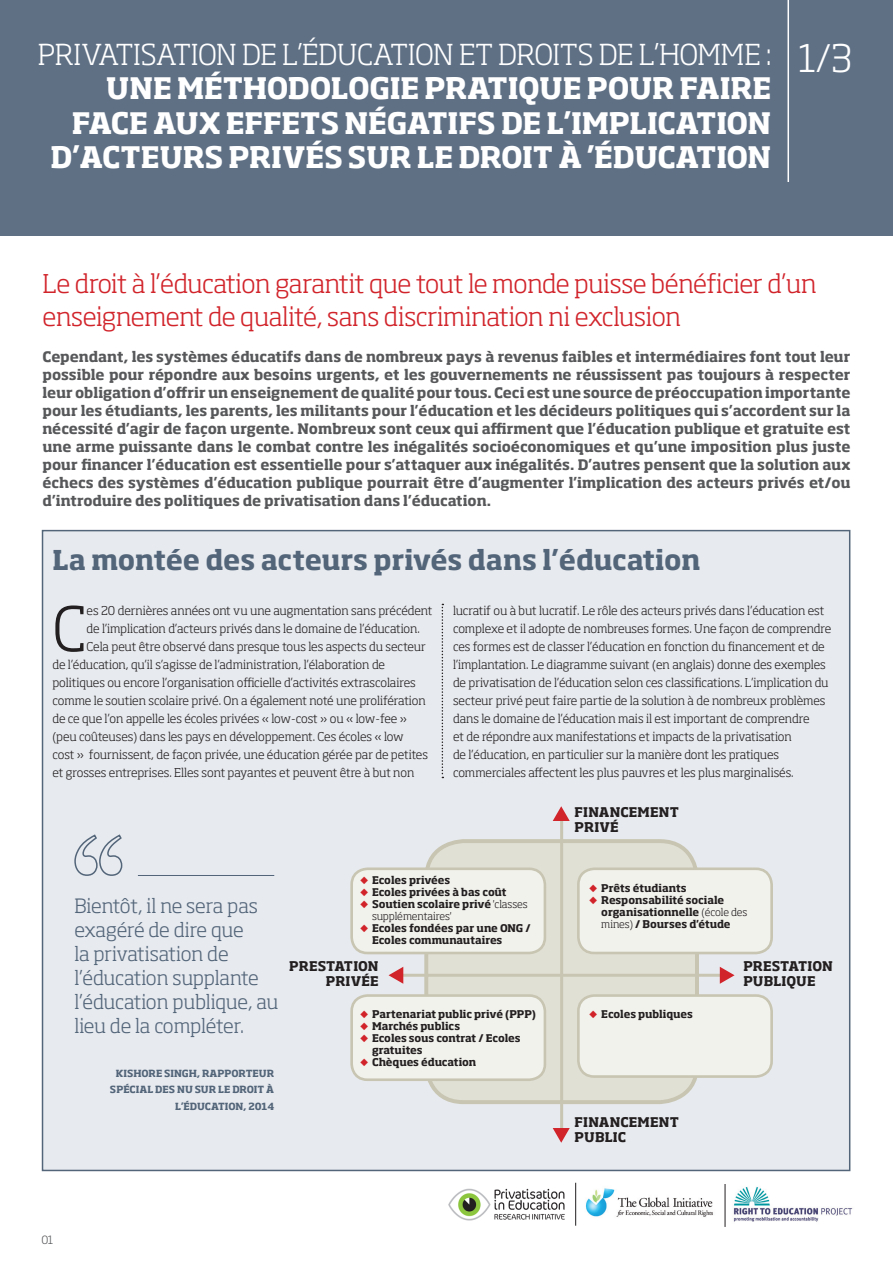
<style>
.page{position:relative;width:893px;height:1263px;background:#fff}
.page>*{position:absolute;margin:0;border:0;box-sizing:border-box;transform-origin:0 0}
.t1{font:300 60.45px "Soho Std";color:#231f20}
.t2{font:300 37.5px "Soho Std";color:#fff}
.t3{font:700 29.25px/34.5px "Soho Std";letter-spacing:-.005em;color:#fff;text-align:right}
.t4{font:300 28.5px "Soho Std";letter-spacing:-.02em;color:#fff}
.t5{font:700 27px "Soho Std";letter-spacing:-.005em;color:#536579}
.t6{font:300 25.5px/33px "Soho Std";letter-spacing:-.015em;color:#d1232a}
.t7{font:300 19.5px/24px "Soho Std";letter-spacing:-.015em;color:#536579}
.t8{font:700 14.25px/18px "Soho Std";letter-spacing:-.005em;color:#57585a;text-align:justify}
.t9{font:700 13.2px/15px "Soho Std";letter-spacing:.015em;color:#231f20}
.t10{font:300 12px/18px "Soho Std";letter-spacing:-.01em;color:#231f20}
.t11{font:300 11.25px "Soho Std";color:#57585a}
.t12{font:700 10.5px/12px "Soho Std";letter-spacing:-.005em;color:#231f20}
.t13{font:300 10.5px/12px "Soho Std";letter-spacing:-.01em;color:#231f20}
.t14{font:700 9.75px/16.5px "Soho Std";letter-spacing:.005em;color:#536579;text-align:right}
.s1{color:#d1232a}
.s2{font-weight:700}
.s3{font-weight:300}
</style>
<div class="page">
<div style="left:42px;top:530px;width:808px;height:641px;background:#e7eaef;border:2px solid #536579"></div>
<div style="left:0;top:0;width:893px;height:236px;background:#5f7085"></div>
<svg style="left:442px;top:604px;width:1px;height:174px"></svg>
<hr style="left:787px;top:0;width:2px;height:182px;background:#fff">
<img style="left:448px;top:1188px;width:117px;height:32px">
<hr style="left:575px;top:1183px;width:1px;height:43px;background:#231f20">
<img style="left:585px;top:1188px;width:128px;height:29px">
<hr style="left:725px;top:1184px;width:1px;height:43px;background:#231f20">
<img style="left:733px;top:1187px;width:120px;height:35px">
<hr style="left:138px;top:875px;width:136px;height:1px;background:#536579">
<svg style="left:74px;top:834px;width:49px;height:42px"></svg>
<div style="left:426px;top:841px;width:271px;height:261px;background:#e1e0d5;border-radius:37px"></div>
<div style="left:424px;top:839px;width:275px;height:265px;border:4px solid #c8c6b2;border-radius:37px"></div>
<div style="left:352px;top:869px;width:193px;height:84px;background:#f2f2ed;border-radius:16px"></div>
<div style="left:350px;top:867px;width:196px;height:87px;border:3px solid #c8c6b2;border-radius:16px"></div>
<div style="left:352px;top:995px;width:193px;height:85px;background:#f2f2ed;border-radius:16px"></div>
<div style="left:350px;top:994px;width:196px;height:87px;border:3px solid #c8c6b2;border-radius:16px"></div>
<div style="left:578px;top:995px;width:194px;height:81px;background:#f2f2ed;border-radius:16px"></div>
<div style="left:577px;top:994px;width:196px;height:84px;border:3px solid #c8c6b2;border-radius:16px"></div>
<div style="left:578px;top:869px;width:194px;height:84px;background:#f2f2ed;border-radius:16px"></div>
<div style="left:577px;top:867px;width:196px;height:87px;border:3px solid #c8c6b2;border-radius:16px"></div>
<hr style="left:560px;top:814px;width:3px;height:318px;background:#c8c6b2">
<hr style="left:396px;top:974px;width:334px;height:3px;background:#c8c6b2">
<svg style="left:553px;top:806px;width:17px;height:15px"></svg>
<svg style="left:553px;top:1128px;width:17px;height:15px"></svg>
<svg style="left:389px;top:967px;width:14px;height:17px"></svg>
<svg style="left:720px;top:967px;width:14px;height:17px"></svg>
<p class="t4" style="left:38px;top:36px;width:735px">PRIVATISATION DE L’ÉDUCATION ET DROITS DE L’HOMME :</p>
<p class="t3" style="left:51px;top:70px;width:722px">UNE MÉTHODOLOGIE PRATIQUE POUR FAIRE<br>FACE AUX EFFETS NÉGATIFS DE L’IMPLICATION<br>D’ACTEURS PRIVÉS SUR LE DROIT À ’ÉDUCATION</p>
<p class="t2" style="left:798px;top:34px;width:56px">1/3</p>
<p class="t6" style="left:43px;top:267px;width:776px">Le droit à l’éducation garantit que tout le monde puisse bénéficier d’un enseignement de qualité, sans discrimination ni exclusion</p>
<p class="t8" style="left:43px;top:347px;width:809px">Cependant, les systèmes éducatifs dans de nombreux pays à revenus faibles et intermédiaires font tout leur possible pour répondre aux besoins urgents, et les gouvernements ne réussissent pas toujours à respecter leur obligation d’offrir un enseignement de qualité pour tous. Ceci est une source de préoccupation importante pour les étudiants, les parents, les militants pour l’éducation et les décideurs politiques qui s’accordent sur la nécessité d’agir de façon urgente. Nombreux sont ceux qui affirment que l’éducation publique et gratuite est une arme puissante dans le combat contre les inégalités socioéconomiques et qu’une imposition plus juste pour financer l’éducation est essentielle pour s’attaquer aux inégalités. D’autres pensent que la solution aux échecs des systèmes d’éducation publique pourrait être d’augmenter l’implication des acteurs privés et/ou d’introduire des politiques de privatisation dans l’éducation.</p>
<p class="t5" style="left:52px;top:542px;width:650px">La montée des acteurs privés dans l’éducation</p>
<p class="t1" style="left:52px;top:591px;width:36px">C</p>
<p class="t10" style="left:87px;top:601px;width:347px">es 20 dernières années ont vu une augmentation sans précédent</p>
<p class="t10" style="left:453px;top:601px;width:380px">lucratif ou à but lucratif. Le rôle des acteurs privés dans l’éducation est complexe et il adopte de nombreuses formes. Une façon de comprendre ces formes est de classer l’éducation en fonction du financement et de l’implantation. Le diagramme suivant (en anglais) donne des exemples de privatisation de l’éducation selon ces classifications. L’implication du secteur privé peut faire partie de la solution à de nombreux problèmes dans le domaine de l’éducation mais il est important de comprendre<br>et de répondre aux manifestations et impacts de la privatisation<br>de l’éducation, en particulier sur la manière dont les pratiques commerciales affectent les plus pauvres et les plus marginalisés.</p>
<p class="t10" style="left:87px;top:619px;width:335px">de l’implication d’acteurs privés dans le domaine de l’éducation.</p>
<p class="t10" style="left:87px;top:637px;width:341px">Cela peut être observé dans presque tous les aspects du secteur</p>
<p class="t10" style="left:52px;top:655px;width:334px">de l’éducation, qu’il s’agisse de l’administration, l’élaboration de</p>
<p class="t10" style="left:52px;top:673px;width:365px">politiques ou encore l’organisation officielle d’activités extrascolaires</p>
<p class="t10" style="left:52px;top:691px;width:375px">comme le soutien scolaire privé. On a également noté une prolifération</p>
<p class="t10" style="left:52px;top:709px;width:356px">de ce que l’on appelle les écoles privées « low-cost » ou « low-fee »</p>
<p class="t10" style="left:52px;top:727px;width:353px">(peu coûteuses) dans les pays en développement. Ces écoles « low</p>
<p class="t10" style="left:52px;top:745px;width:377px">cost » fournissent, de façon privée, une éducation gérée par de petites</p>
<p class="t10" style="left:52px;top:763px;width:363px">et grosses entreprises. Elles sont payantes et peuvent être à but non</p>
<p class="t7" style="left:74px;top:893px;width:205px">Bientôt, il ne sera pas exagéré de dire que<br>la privatisation de l’éducation supplante l’éducation publique, au lieu de la compléter.</p>
<p class="t14" style="left:110px;top:1064px;width:166px">KISHORE SINGH, RAPPORTEUR<br>SPÉCIAL DES NU SUR LE DROIT À<br>L’ÉDUCATION, 2014</p>
<p class="t12" style="left:360px;top:874px;width:92px"><span class="s1">◆</span> Ecoles privées</p>
<p class="t12" style="left:360px;top:886px;width:148px"><span class="s1">◆</span> Ecoles privées à bas coût</p>
<p class="t13" style="left:372px;top:898px;width:157px;text-indent:-12px"><span class="s1">◆</span> <span class="s2">Soutien scolaire privé</span> 'classes supplémentaires'</p>
<p class="t12" style="left:372px;top:922px;width:160px;text-indent:-12px"><span class="s1">◆</span> Ecoles fondées par une ONG /<br>Ecoles communautaires</p>
<p class="t9" style="left:289px;top:958px;width:91px">PRESTATION</p>
<p class="t9" style="left:326px;top:973px;width:54px">PRIVÉE</p>
<p class="t12" style="left:360px;top:1008px;width:178px"><span class="s1">◆</span> Partenariat public privé (PPP)</p>
<p class="t12" style="left:360px;top:1020px;width:102px"><span class="s1">◆</span> Marchés publics</p>
<p class="t12" style="left:372px;top:1032px;width:150px;text-indent:-12px"><span class="s1">◆</span> Ecoles sous contrat / Ecoles gratuites</p>
<p class="t12" style="left:360px;top:1056px;width:118px"><span class="s1">◆</span> Chèques éducation</p>
<p class="t11" style="left:41px;top:1233px;width:14px">01</p>
<p class="t9" style="left:575px;top:804px;width:106px">FINANCEMENT<br>PRIVÉ</p>
<p class="t12" style="left:589px;top:882px;width:99px"><span class="s1">◆</span> Prêts étudiants</p>
<p class="t12" style="left:601px;top:894px;width:148px;text-indent:-12px"><span class="s1">◆</span> Responsabilité sociale organisationnelle <span class="s3">(école des mines)</span> / Bourses d'étude</p>
<p class="t12" style="left:589px;top:1008px;width:105px"><span class="s1">◆</span> Ecoles publiques</p>
<p class="t9" style="left:575px;top:1114px;width:106px">FINANCEMENT</p>
<p class="t9" style="left:575px;top:1129px;width:53px">PUBLIC</p>
<p class="t9" style="left:743px;top:958px;width:91px">PRESTATION<br>PUBLIQUE</p>
</div>
